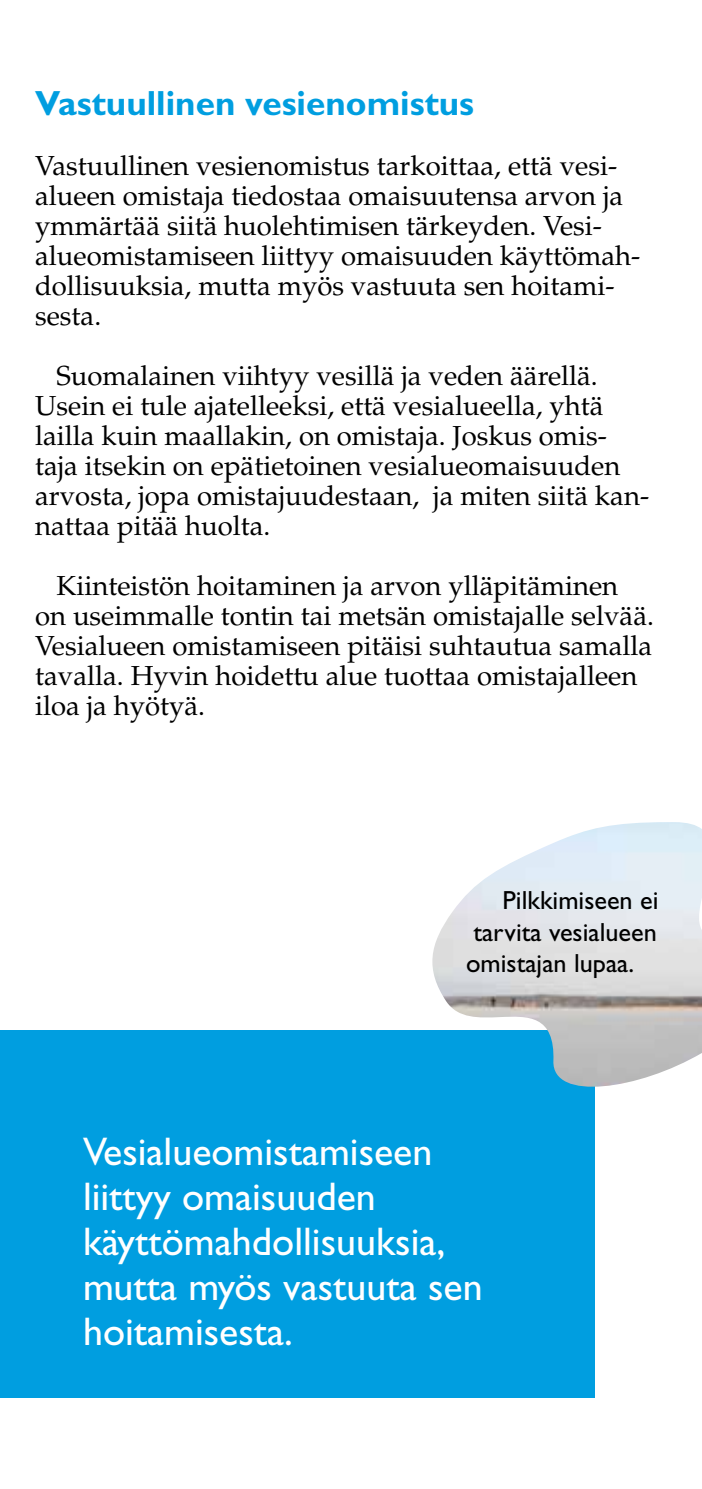
<style>
.page{position:relative;width:702px;height:1489px;background:#fff}
.page>*{position:absolute;margin:0;border:0;box-sizing:border-box;transform-origin:0 0}
.t1{font:40px/45px "Gill Sans Std";color:#fff}
.t2{font:700 35px "Gill Sans Std";color:#009ee0}
.t3{font:27.5px/30px "Palatino LT Std";color:#000}
.t4{font:26.25px/31.5px "Gill Sans Std";color:#000;text-align:justify}
</style>
<div class="page">
<div style="left:0;top:1030px;width:594px;height:367px;background:#009ee0"></div>
<img style="left:432px;top:822px;width:270px;height:280px">
<p class="t2" style="left:35px;top:82px;width:440px">Vastuullinen vesienomistus</p>
<p class="t3" style="left:35px;top:151px;width:606px">Vastuullinen vesienomistus tarkoittaa, että vesi&shy;alueen omistaja tiedostaa omaisuutensa arvon ja ymmärtää siitä huolehtimisen tärkeyden. Vesi&shy;alueomistamiseen liittyy omaisuuden käyttömah&shy;dollisuuksia, mutta myös vastuuta sen hoitami&shy;sesta.</p>
<p class="t3" style="left:35px;top:361px;width:615px;text-indent:21px">Suomalainen viihtyy vesillä ja veden äärellä.<br>Usein ei tule ajatelleeksi, että vesialueella, yhtä lailla kuin maallakin, on omistaja. Joskus omis&shy;taja itsekin on epätietoinen vesialueomaisuuden arvosta, jopa omistajuudestaan, ja miten siitä kan&shy;nattaa pitää huolta.</p>
<p class="t3" style="left:35px;top:571px;width:620px;text-indent:21px">Kiinteistön hoitaminen ja arvon ylläpitäminen on useimmalle tontin tai metsän omistajalle selvää.<br>Vesialueen omistamiseen pitäisi suhtautua samalla tavalla. Hyvin hoidettu alue tuottaa omistajalleen iloa ja hyötyä.</p>
<p class="t4" style="left:466px;top:884px;width:194px;text-indent:36px">Pilkkimiseen ei tarvita vesialueen omistajan lupaa.</p>
<h1 class="t1" style="left:83px;top:1129px;width:401px">Vesialueomistamiseen liittyy omaisuuden käyttömahdollisuuksia, mutta myös vastuuta sen hoitamisesta.</h1>
</div>
